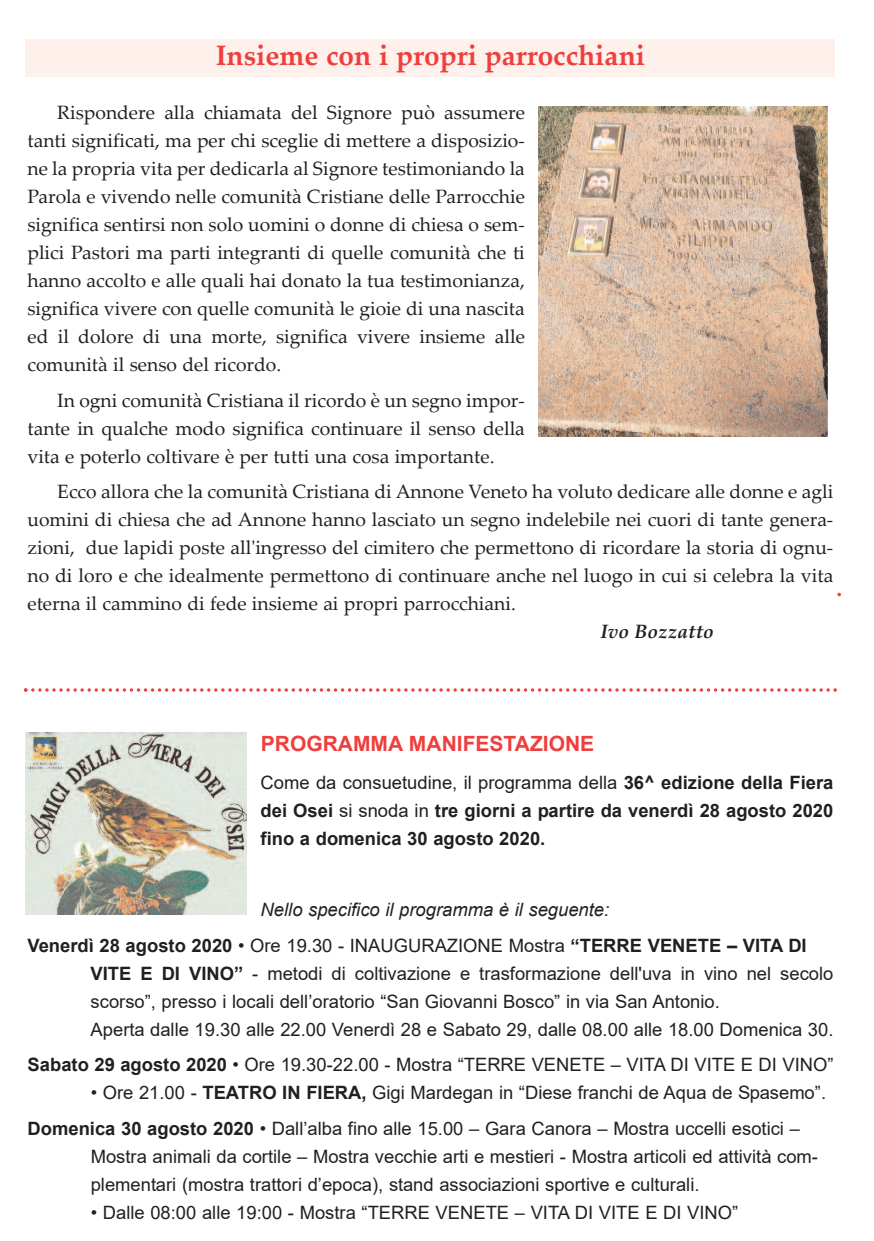
<style>
.page{position:relative;width:874px;height:1241px;background:#fff}
.page>*{position:absolute;margin:0;border:0;box-sizing:border-box;transform-origin:0 0}
.t1{font:700 28px "Palatino Linotype";color:#ee3f3e}
.t2{font:700 21px "Arial";color:#ee3f3e}
.t3{font:19.25px/28px "Palatino Linotype";color:#231f20;text-align:justify}
.t4{font:italic 700 19.25px "Palatino Linotype";color:#231f20}
.t5{font:18.38px/28px "Arial";color:#231f20}
.t6{font:700 18.38px/28px "Arial";color:#231f20;text-align:justify}
.s1{font-weight:400}
.s2{font-weight:400;font-style:italic}
.s3{font-weight:700}
</style>
<div class="page">
<img style="left:538px;top:106px;width:289px;height:331px">
<div style="left:26px;top:40px;width:808px;height:37px;background:#fef0eb"></div>
<img style="left:26px;top:732px;width:220px;height:182px">
<svg style="left:24px;top:688px;width:812px;height:3px"></svg>
<h1 class="t1" style="left:215px;top:45px;width:430px">Insieme con i propri parrocchiani</h1>
<p class="t3" style="left:27px;top:101px;width:498px;text-indent:30px">Rispondere alla chiamata del Signore può assumere tanti significati, ma per chi sceglie di mettere a disposizio&shy;ne la propria vita per dedicarla al Signore testimoniando la Parola e vivendo nelle comunità Cristiane delle Parrocchie significa sentirsi non solo uomini o donne di chiesa o sem&shy;plici Pastori ma parti integranti di quelle comunità che ti hanno accolto e alle quali hai donato la tua testimonianza, significa vivere con quelle comunità le gioie di una nascita ed il dolore di una morte, significa vivere insieme alle comunità il senso del ricordo.</p>
<p class="t3" style="left:27px;top:388px;width:498px;text-indent:30px">In ogni comunità Cristiana il ricordo è un segno impor&shy;tante in qualche modo significa continuare il senso della vita e poterlo coltivare è per tutti una cosa importante.</p>
<p class="t3" style="left:27px;top:479px;width:807px;text-indent:30px">Ecco allora che la comunità Cristiana di Annone Veneto ha voluto dedicare alle donne e agli uomini di chiesa che ad Annone hanno lasciato un segno indelebile nei cuori di tante genera&shy;zioni, due lapidi poste all'ingresso del cimitero che permettono di ricordare la storia di ognu&shy;no di loro e che idealmente permettono di continuare anche nel luogo in cui si celebra la vita eterna il cammino di fede insieme ai propri parrocchiani.</p>
<p class="t4" style="left:600px;top:624px;width:115px">Ivo Bozzatto</p>
<p class="t2" style="left:261px;top:732px;width:335px">PROGRAMMA MANIFESTAZIONE</p>
<p class="t6" style="left:260px;top:768px;width:574px"><span class="s1">Come da consuetudine, il programma della</span> 36^ edizione della Fiera dei Osei <span class="s1">si snoda in</span> tre giorni a partire da venerdì 28 agosto 2020 fino a domenica 30 agosto 2020.</p>
<p class="t6" style="left:27px;top:891px;width:780px;line-height:35.5px;text-indent:233px"><span class="s2">Nello specifico il programma è il seguente:<br></span>Venerdì 28 agosto 2020 <span class="s1">• Ore 19.30 - INAUGURAZIONE Mostra</span> “TERRE VENETE – VITA DI</p>
<p class="t5" style="left:90px;top:959px;width:744px"><span class="s3">VITE E DI VINO”</span> - metodi di coltivazione e trasformazione dell'uva in vino nel secolo scorso”, presso i locali dell’oratorio “San Giovanni Bosco” in via San Antonio.<br>Aperta dalle 19.30 alle 22.00 Venerdì 28 e Sabato 29, dalle 08.00 alle 18.00 Domenica 30.</p>
<p class="t5" style="left:28px;top:1050px;width:807px"><span class="s3">Sabato 29 agosto 2020</span> • Ore 19.30-22.00 - Mostra “TERRE VENETE – VITA DI VITE E DI VINO”</p>
<p class="t5" style="left:28px;top:1074px;width:799px;line-height:35.5px;text-indent:63px">• Ore 21.00 - <span class="s3">TEATRO IN FIERA,</span> Gigi Mardegan in “Diese franchi de Aqua de Spasemo”.<br><span class="s3">Domenica 30 agosto 2020</span> • Dall’alba fino alle 15.00 – Gara Canora – Mostra uccelli esotici –</p>
<p class="t5" style="left:91px;top:1141px;width:728px">Mostra animali da cortile – Mostra vecchie arti e mestieri - Mostra articoli ed attività com&shy;plementari (mostra trattori d’epoca), stand associazioni sportive e culturali.</p>
<p class="t5" style="left:91px;top:1197px;width:648px">• Dalle 08:00 alle 19:00 - Mostra “TERRE VENETE – VITA DI VITE E DI VINO”</p>
</div>
